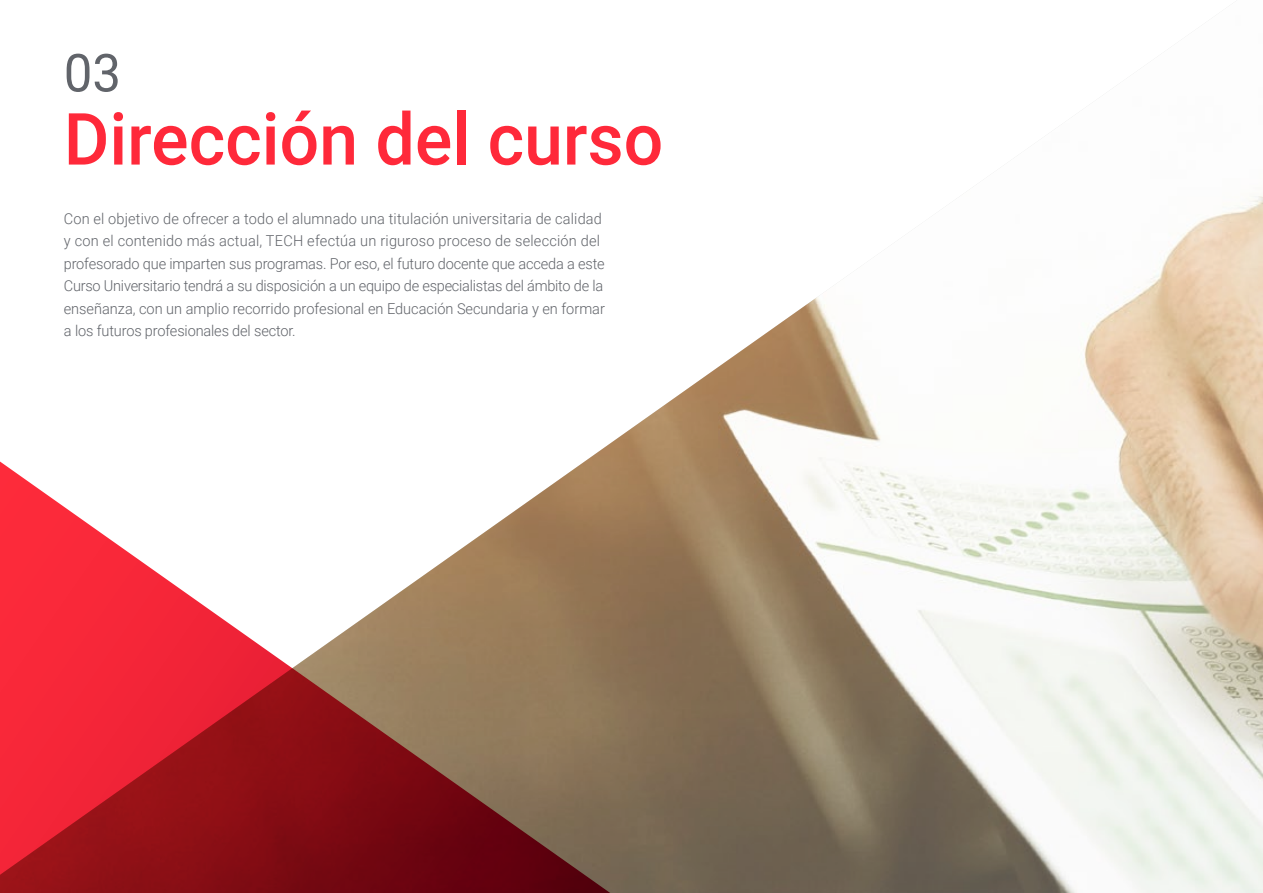
<style>
.page{position:relative;width:1263px;height:893px;background:#fff}
.page>*{position:absolute;margin:0;border:0;box-sizing:border-box;transform-origin:0 0}
.t1{font:500 72px "Roboto";color:#ff293a}
.t2{font:52.5px "Roboto";color:#61646a}
.t3{font:300 15px/22.5px "Roboto";color:#61646a}
</style>
<div class="page">
<img style="left:606px;top:195px;width:657px;height:698px">
<svg style="left:0;top:446px;width:640px;height:447px"></svg>
<h2 class="t2" style="left:64px;top:36px;width:59px">03</h2>
<h1 class="t1" style="left:64px;top:89px;width:601px">Dirección del curso</h1>
<p class="t3" style="left:64px;top:207px;width:543px">Con el objetivo de ofrecer a todo el alumnado una titulación universitaria de calidad y con el contenido más actual, TECH efectúa un riguroso proceso de selección del profesorado que imparten sus programas. Por eso, el futuro docente que acceda a este Curso Universitario tendrá a su disposición a un equipo de especialistas del ámbito de la enseñanza, con un amplio recorrido profesional en Educación Secundaria y en formar a los futuros profesionales del sector.</p>
</div>
